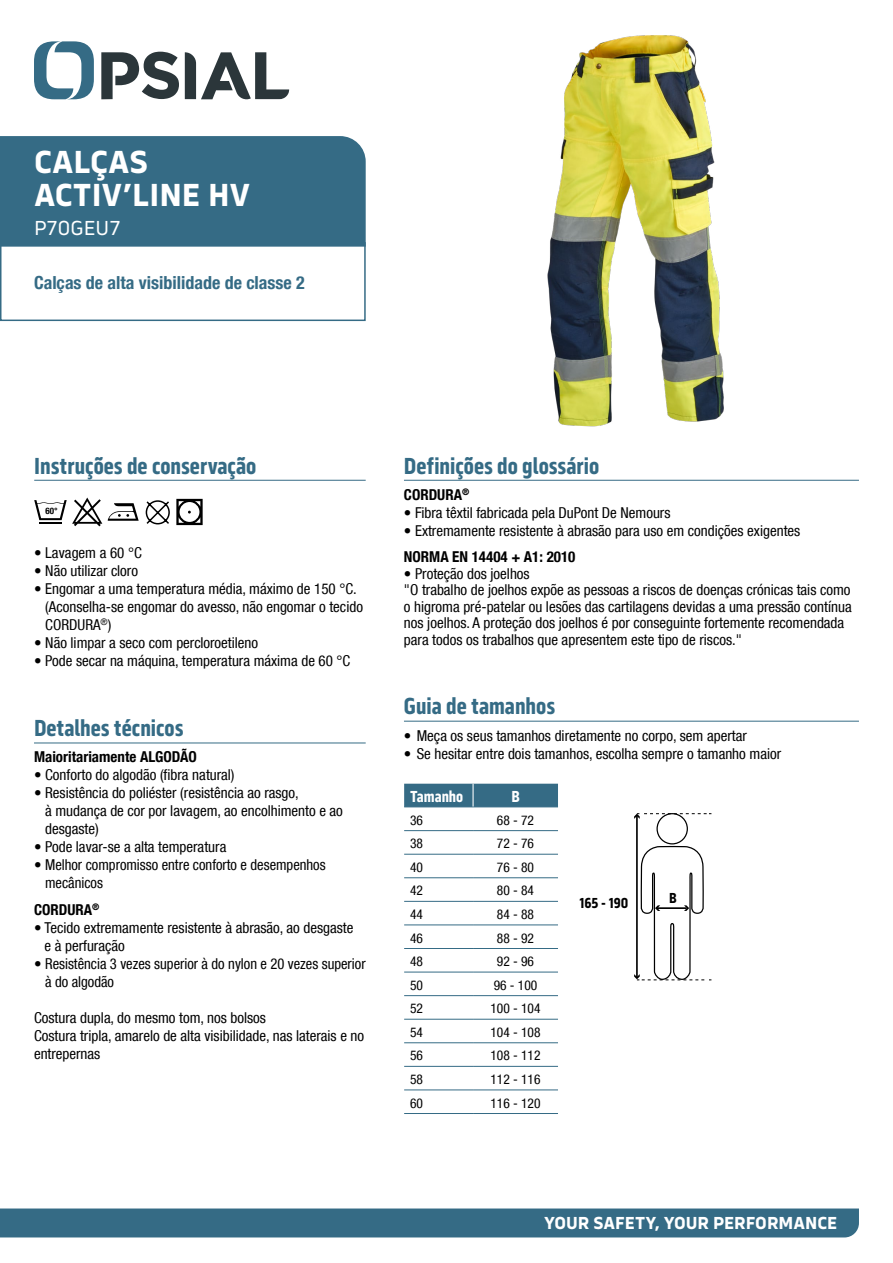
<style>
.page{position:relative;width:893px;height:1263px;background:#fff}
.page>*{position:absolute;margin:0;border:0;box-sizing:border-box;transform-origin:0 0}
.t1{font:700 33px/33px "Serca";color:#fff}
.t2{font:700 24px "Serca Condensed";color:#356b85}
.t3{font:21px "Serca";color:#fff}
.t4{font:700 condensed 18px "Helvetica Neue LT Com";color:#356b85}
.t5{font:700 18px "Serca";color:#fff}
.t6{font:700 16.5px "Serca Condensed";color:#fff}
.t7{font:condensed 15px/18px "Helvetica Neue LT Com";color:#000}
.t8{font:700 condensed 15px "Helvetica Neue LT Com";color:#000}
.t9{font:700 15px "Serca Condensed";color:#000}
.t10{font:condensed 13.5px "Helvetica Neue LT Com";color:#000}
.t11{font:700 condensed 9px "Helvetica Neue LT Com";color:#000}
</style>
<div class="page">
<svg style="left:34px;top:41px;width:60px;height:58px"></svg>
<svg style="left:185px;top:52px;width:104px;height:48px"></svg>
<svg style="left:101px;top:52px;width:78px;height:47px"></svg>
<div style="left:0;top:1208px;width:859px;height:29px;background:#356b85"></div>
<hr style="left:34px;top:743px;width:332px;height:1px;background:#356b85">
<div style="left:404px;top:784px;width:154px;height:22px;background:#356b85"></div>
<hr style="left:404px;top:806px;width:69px;height:1px;background:#356b85">
<hr style="left:473px;top:806px;width:85px;height:1px;background:#356b85">
<hr style="left:404px;top:830px;width:69px;height:1px;background:#356b85">
<hr style="left:473px;top:830px;width:85px;height:1px;background:#356b85">
<hr style="left:404px;top:854px;width:69px;height:1px;background:#356b85">
<hr style="left:473px;top:854px;width:85px;height:1px;background:#356b85">
<hr style="left:404px;top:877px;width:69px;height:1px;background:#356b85">
<hr style="left:473px;top:877px;width:85px;height:1px;background:#356b85">
<hr style="left:404px;top:901px;width:69px;height:1px;background:#356b85">
<hr style="left:473px;top:901px;width:85px;height:1px;background:#356b85">
<hr style="left:404px;top:924px;width:69px;height:1px;background:#356b85">
<hr style="left:473px;top:924px;width:85px;height:1px;background:#356b85">
<hr style="left:404px;top:948px;width:69px;height:1px;background:#356b85">
<hr style="left:473px;top:948px;width:85px;height:1px;background:#356b85">
<hr style="left:404px;top:972px;width:69px;height:1px;background:#356b85">
<hr style="left:473px;top:972px;width:85px;height:1px;background:#356b85">
<hr style="left:404px;top:995px;width:69px;height:1px;background:#356b85">
<hr style="left:473px;top:995px;width:85px;height:1px;background:#356b85">
<hr style="left:404px;top:1019px;width:69px;height:1px;background:#356b85">
<hr style="left:473px;top:1019px;width:85px;height:1px;background:#356b85">
<hr style="left:404px;top:1042px;width:69px;height:1px;background:#356b85">
<hr style="left:473px;top:1042px;width:85px;height:1px;background:#356b85">
<hr style="left:404px;top:1066px;width:69px;height:1px;background:#356b85">
<hr style="left:473px;top:1066px;width:85px;height:1px;background:#356b85">
<hr style="left:404px;top:1089px;width:69px;height:1px;background:#356b85">
<hr style="left:473px;top:1089px;width:85px;height:1px;background:#356b85">
<hr style="left:404px;top:1113px;width:69px;height:1px;background:#356b85">
<hr style="left:473px;top:1113px;width:85px;height:1px;background:#356b85">
<hr style="left:472px;top:784px;width:2px;height:22px;background:#fff">
<hr style="left:404px;top:480px;width:455px;height:1px;background:#356b85">
<hr style="left:404px;top:721px;width:455px;height:1px;background:#356b85">
<div style="left:0;top:242px;width:366px;height:79px;border:2px solid #356b85"></div>
<div style="left:0;top:136px;width:366px;height:111px;background:#356b85"></div>
<hr style="left:34px;top:480px;width:332px;height:1px;background:#356b85">
<svg style="left:634px;top:813px;width:77px;height:167px"></svg>
<svg style="left:34px;top:497px;width:68px;height:29px"></svg>
<svg style="left:108px;top:503px;width:31px;height:18px"></svg>
<svg style="left:145px;top:499px;width:58px;height:26px"></svg>
<img style="left:547px;top:35px;width:177px;height:392px">
<h1 class="t1" style="left:34px;top:145px;width:218px">CALÇAS<br>ACTIV’LINE HV</h1>
<h3 class="t3" style="left:34px;top:216px;width:88px">P70GEU7</h3>
<p class="t4" style="left:34px;top:272px;width:272px">Calças de alta visibilidade de classe 2</p>
<h2 class="t2" style="left:34px;top:452px;width:224px">Instruções de conservação</h2>
<p class="t11" style="left:45px;top:505px;width:14px">60°</p>
<p class="t7" style="left:34px;top:543px;width:109px">• Lavagem a 60 °C</p>
<p class="t7" style="left:34px;top:561px;width:105px">• Não utilizar cloro</p>
<p class="t7" style="left:45px;top:579px;width:319px;text-indent:-11px">• Engomar a uma temperatura média, máximo de 150 °C. (Aconselha-se engomar do avesso, não engomar o tecido<br>CORDURA<sup>®</sup>)</p>
<p class="t7" style="left:34px;top:633px;width:225px">• Não limpar a seco com percloroetileno</p>
<p class="t7" style="left:34px;top:651px;width:318px">• Pode secar na máquina, temperatura máxima de 60 °C</p>
<h2 class="t2" style="left:34px;top:714px;width:151px">Detalhes técnicos</h2>
<p class="t8" style="left:34px;top:748px;width:164px">Maioritariamente ALGODÃO</p>
<p class="t7" style="left:34px;top:766px;width:202px">• Conforto do algodão (fibra natural)</p>
<p class="t7" style="left:45px;top:784px;width:299px;text-indent:-11px">• Resistência do poliéster (resistência ao rasgo,<br>à mudança de cor por lavagem, ao encolhimento e ao desgaste)</p>
<p class="t7" style="left:34px;top:838px;width:194px">• Pode lavar-se a alta temperatura</p>
<p class="t7" style="left:45px;top:856px;width:282px;text-indent:-11px">• Melhor compromisso entre conforto e desempenhos mecânicos</p>
<p class="t8" style="left:34px;top:901px;width:67px">CORDURA<sup>®</sup></p>
<p class="t7" style="left:45px;top:918px;width:310px;text-indent:-11px">• Tecido extremamente resistente à abrasão, ao desgaste e à perfuração</p>
<p class="t7" style="left:45px;top:954px;width:322px;text-indent:-11px">• Resistência 3 vezes superior à do nylon e 20 vezes superior à do algodão</p>
<p class="t7" style="left:34px;top:1008px;width:332px">Costura dupla, do mesmo tom, nos bolsos<br>Costura tripla, amarelo de alta visibilidade, nas laterais e no entrepernas</p>
<h2 class="t2" style="left:404px;top:452px;width:197px">Definições do glossário</h2>
<p class="t8" style="left:404px;top:485px;width:67px">CORDURA<sup>®</sup></p>
<p class="t7" style="left:404px;top:503px;width:268px">• Fibra têxtil fabricada pela DuPont De Nemours</p>
<p class="t7" style="left:404px;top:521px;width:398px">• Extremamente resistente à abrasão para uso em condições exigentes</p>
<p class="t8" style="left:404px;top:548px;width:173px">NORMA EN 14404 + A1: 2010</p>
<p class="t7" style="left:404px;top:565px;width:449px;line-height:16.5px">• Proteção dos joelhos<br>"O trabalho de joelhos expõe as pessoas a riscos de doenças crónicas tais como o higroma pré-patelar ou lesões das cartilagens devidas a uma pressão contínua nos joelhos. A proteção dos joelhos é por conseguinte fortemente recomendada para todos os trabalhos que apresentem este tipo de riscos."</p>
<h2 class="t2" style="left:404px;top:692px;width:153px">Guia de tamanhos</h2>
<p class="t7" style="left:404px;top:726px;width:344px">• Meça os seus tamanhos diretamente no corpo, sem apertar</p>
<p class="t7" style="left:404px;top:744px;width:379px">• Se hesitar entre dois tamanhos, escolha sempre o tamanho maior</p>
<p class="t6" style="left:410px;top:787px;width:55px">Tamanho</p>
<p class="t6" style="left:511px;top:787px;width:10px">B</p>
<p class="t10" style="left:410px;top:812px;width:14px">36</p>
<p class="t10" style="left:497px;top:812px;width:39px">68 - 72</p>
<p class="t10" style="left:410px;top:835px;width:14px">38</p>
<p class="t10" style="left:497px;top:835px;width:39px">72 - 76</p>
<p class="t10" style="left:410px;top:859px;width:14px">40</p>
<p class="t10" style="left:497px;top:859px;width:39px">76 - 80</p>
<p class="t10" style="left:410px;top:883px;width:14px">42</p>
<p class="t10" style="left:497px;top:883px;width:39px">80 - 84</p>
<p class="t10" style="left:410px;top:906px;width:14px">44</p>
<p class="t10" style="left:497px;top:906px;width:39px">84 - 88</p>
<p class="t10" style="left:410px;top:930px;width:14px">46</p>
<p class="t10" style="left:497px;top:930px;width:39px">88 - 92</p>
<p class="t10" style="left:410px;top:953px;width:14px">48</p>
<p class="t10" style="left:497px;top:953px;width:39px">92 - 96</p>
<p class="t10" style="left:410px;top:977px;width:14px">50</p>
<p class="t10" style="left:494px;top:977px;width:45px">96 - 100</p>
<p class="t10" style="left:410px;top:1000px;width:14px">52</p>
<p class="t10" style="left:490px;top:1000px;width:52px">100 - 104</p>
<p class="t10" style="left:410px;top:1024px;width:14px">54</p>
<p class="t10" style="left:490px;top:1024px;width:52px">104 - 108</p>
<p class="t10" style="left:410px;top:1048px;width:14px">56</p>
<p class="t10" style="left:490px;top:1048px;width:52px">108 - 112</p>
<p class="t10" style="left:410px;top:1071px;width:14px">58</p>
<p class="t10" style="left:490px;top:1071px;width:52px">112 - 116</p>
<p class="t10" style="left:410px;top:1095px;width:14px">60</p>
<p class="t10" style="left:490px;top:1095px;width:52px">116 - 120</p>
<p class="t9" style="left:580px;top:894px;width:50px">165 - 190</p>
<p class="t9" style="left:669px;top:890px;width:9px">B</p>
<p class="t5" style="left:544px;top:1212px;width:295px">YOUR SAFETY, YOUR PERFORMANCE</p>
</div>
